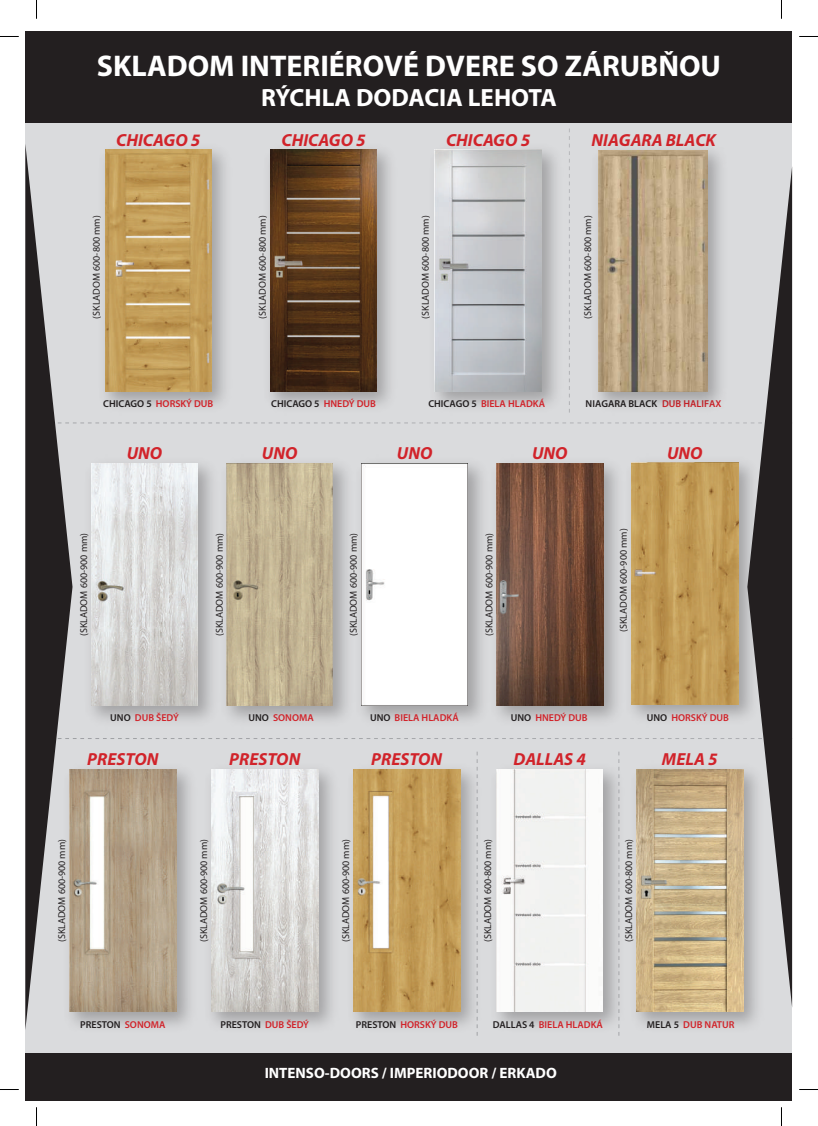
<style>
.page{position:relative;width:818px;height:1126px;background:#fff}
.page>*{position:absolute;margin:0;border:0;box-sizing:border-box;transform-origin:0 0}
.t1{font:700 30px "Myriad Pro";color:#fff}
.t2{font:700 25px "Myriad Pro";color:#fff}
.t3{font:italic 700 17.5px "Myriad Pro";color:#d1232a}
.t4{font:700 15px "Myriad Pro";color:#fff}
.t5{font:10px "Myriad Pro";color:#231f20}
.t6{font:600 10px "Myriad Pro";color:#d1232a}
.t7{font:600 10px "Myriad Pro";color:#231f20}
.s1{color:#231f20}
.s2{color:#d1232a}
</style>
<div class="page">
<div style="left:26px;top:31px;width:765px;height:1068px;background:#dadbdd"></div>
<div style="left:26px;top:31px;width:765px;height:91px;background:#231f20"></div>
<div style="left:26px;top:1052px;width:765px;height:47px;background:#231f20"></div>
<img style="left:193px;top:422px;width:553px;height:1px">
<img style="left:193px;top:738px;width:553px;height:1px">
<img style="left:105px;top:149px;width:120px;height:257px">
<img style="left:105px;top:150px;width:106px;height:241px">
<img style="left:270px;top:149px;width:120px;height:257px">
<img style="left:270px;top:150px;width:106px;height:241px">
<img style="left:434px;top:149px;width:122px;height:257px">
<img style="left:434px;top:150px;width:107px;height:241px">
<img style="left:631px;top:462px;width:115px;height:256px">
<img style="left:631px;top:462px;width:106px;height:242px">
<img style="left:91px;top:463px;width:107px;height:242px">
<img style="left:214px;top:463px;width:133px;height:257px">
<img style="left:226px;top:463px;width:106px;height:242px">
<img style="left:361px;top:463px;width:121px;height:257px">
<div style="left:361px;top:463px;width:106px;height:242px;background:#fff"></div>
<img style="left:496px;top:463px;width:121px;height:257px">
<img style="left:496px;top:463px;width:106px;height:242px">
<img style="left:211px;top:771px;width:121px;height:255px">
<img style="left:211px;top:769px;width:107px;height:242px">
<img style="left:72px;top:769px;width:118px;height:257px">
<img style="left:72px;top:769px;width:104px;height:242px">
<img style="left:353px;top:759px;width:125px;height:277px">
<img style="left:353px;top:769px;width:107px;height:242px">
<img style="left:476px;top:752px;width:1px;height:283px">
<img style="left:496px;top:759px;width:124px;height:277px">
<img style="left:496px;top:769px;width:106px;height:242px">
<img style="left:636px;top:769px;width:121px;height:257px">
<img style="left:636px;top:769px;width:106px;height:242px">
<svg style="left:746px;top:177px;width:45px;height:830px"></svg>
<svg style="left:25px;top:144px;width:47px;height:885px"></svg>
<svg style="left:0;top:36px;width:19px;height:1px"></svg>
<svg style="left:799px;top:36px;width:18px;height:1px"></svg>
<svg style="left:0;top:1089px;width:19px;height:1px"></svg>
<svg style="left:799px;top:1089px;width:18px;height:1px"></svg>
<svg style="left:36px;top:0;width:1px;height:19px"></svg>
<svg style="left:36px;top:1107px;width:1px;height:18px"></svg>
<img style="left:598px;top:150px;width:123px;height:256px">
<img style="left:598px;top:150px;width:109px;height:241px">
<h1 class="t1" style="left:97px;top:46px;width:625px">SKLADOM INTERIÉROVÉ DVERE SO ZÁRUBŇOU</h1>
<h2 class="t2" style="left:261px;top:81px;width:297px">RÝCHLA DODACIA LEHOTA</h2>
<h3 class="t3" style="left:116px;top:128px;width:86px">CHICAGO 5</h3>
<h3 class="t3" style="left:281px;top:128px;width:86px">CHICAGO 5</h3>
<h3 class="t3" style="left:445px;top:128px;width:86px">CHICAGO 5</h3>
<h3 class="t3" style="left:591px;top:128px;width:126px">NIAGARA BLACK</h3>
<p class="t5" style="left:90px;top:318px;width:105px;rotate:-90deg">(SKLADOM 600-800 mm)</p>
<p class="t5" style="left:256px;top:318px;width:105px;rotate:-90deg">(SKLADOM 600-800 mm)</p>
<p class="t5" style="left:419px;top:318px;width:105px;rotate:-90deg">(SKLADOM 600-800 mm)</p>
<p class="t5" style="left:581px;top:318px;width:105px;rotate:-90deg">(SKLADOM 600-800 mm)</p>
<p class="t6" style="left:103px;top:397px;width:112px"><span class="s1">CHICAGO 5</span> HORSKÝ DUB</p>
<h3 class="t3" style="left:127px;top:441px;width:37px">UNO</h3>
<p class="t5" style="left:78px;top:636px;width:105px;rotate:-90deg">(SKLADOM 600-900 mm)</p>
<p class="t5" style="left:213px;top:636px;width:105px;rotate:-90deg">(SKLADOM 600-900 mm)</p>
<p class="t7" style="left:271px;top:397px;width:106px">CHICAGO 5 <span class="s2">HNEDÝ DUB</span></p>
<h3 class="t3" style="left:262px;top:441px;width:37px">UNO</h3>
<p class="t6" style="left:428px;top:397px;width:118px"><span class="s1">CHICAGO 5</span> BIELA HLADKÁ</p>
<p class="t7" style="left:585px;top:397px;width:137px">NIAGARA BLACK <span class="s2">DUB HALIFAX</span></p>
<h3 class="t3" style="left:397px;top:441px;width:37px">UNO</h3>
<h3 class="t3" style="left:531px;top:441px;width:37px">UNO</h3>
<h3 class="t3" style="left:666px;top:441px;width:37px">UNO</h3>
<p class="t5" style="left:347px;top:636px;width:105px;rotate:-90deg">(SKLADOM 600-900 mm)</p>
<p class="t5" style="left:483px;top:636px;width:105px;rotate:-90deg">(SKLADOM 600-900 mm)</p>
<p class="t5" style="left:617px;top:631px;width:105px;rotate:-90deg">(SKLADOM 600-900 mm)</p>
<p class="t6" style="left:110px;top:711px;width:70px"><span class="s1">UNO</span> DUB ŠEDÝ</p>
<h3 class="t3" style="left:87px;top:747px;width:72px">PRESTON</h3>
<p class="t6" style="left:248px;top:711px;width:67px"><span class="s1">UNO</span> SONOMA</p>
<h3 class="t3" style="left:229px;top:747px;width:72px">PRESTON</h3>
<p class="t6" style="left:370px;top:711px;width:90px"><span class="s1">UNO</span> BIELA HLADKÁ</p>
<h3 class="t3" style="left:371px;top:747px;width:72px">PRESTON</h3>
<p class="t6" style="left:510px;top:711px;width:78px"><span class="s1">UNO</span> HNEDÝ DUB</p>
<h3 class="t3" style="left:513px;top:747px;width:74px">DALLAS 4</h3>
<p class="t5" style="left:56px;top:942px;width:105px;rotate:-90deg">(SKLADOM 600-900 mm)</p>
<p class="t5" style="left:197px;top:942px;width:105px;rotate:-90deg">(SKLADOM 600-900 mm)</p>
<p class="t5" style="left:339px;top:942px;width:105px;rotate:-90deg">(SKLADOM 600-900 mm)</p>
<p class="t5" style="left:481px;top:942px;width:105px;rotate:-90deg">(SKLADOM 600-800 mm)</p>
<p class="t6" style="left:646px;top:711px;width:84px"><span class="s1">UNO</span> HORSKÝ DUB</p>
<h3 class="t3" style="left:661px;top:747px;width:57px">MELA 5</h3>
<p class="t5" style="left:622px;top:942px;width:105px;rotate:-90deg">(SKLADOM 600-800 mm)</p>
<p class="t7" style="left:80px;top:1018px;width:87px">PRESTON <span class="s2">SONOMA</span></p>
<p class="t7" style="left:220px;top:1018px;width:90px">PRESTON <span class="s2">DUB ŠEDÝ</span></p>
<p class="t6" style="left:355px;top:1018px;width:103px"><span class="s1">PRESTON</span> HORSKÝ DUB</p>
<p class="t6" style="left:492px;top:1018px;width:112px"><span class="s1">DALLAS 4</span> BIELA HLADKÁ</p>
<p class="t6" style="left:646px;top:1018px;width:89px"><span class="s1">MELA 5</span> DUB NATUR</p>
<h3 class="t4" style="left:264px;top:1062px;width:293px">INTENSO-DOORS / IMPERIODOOR / ERKADO</h3>
</div>
